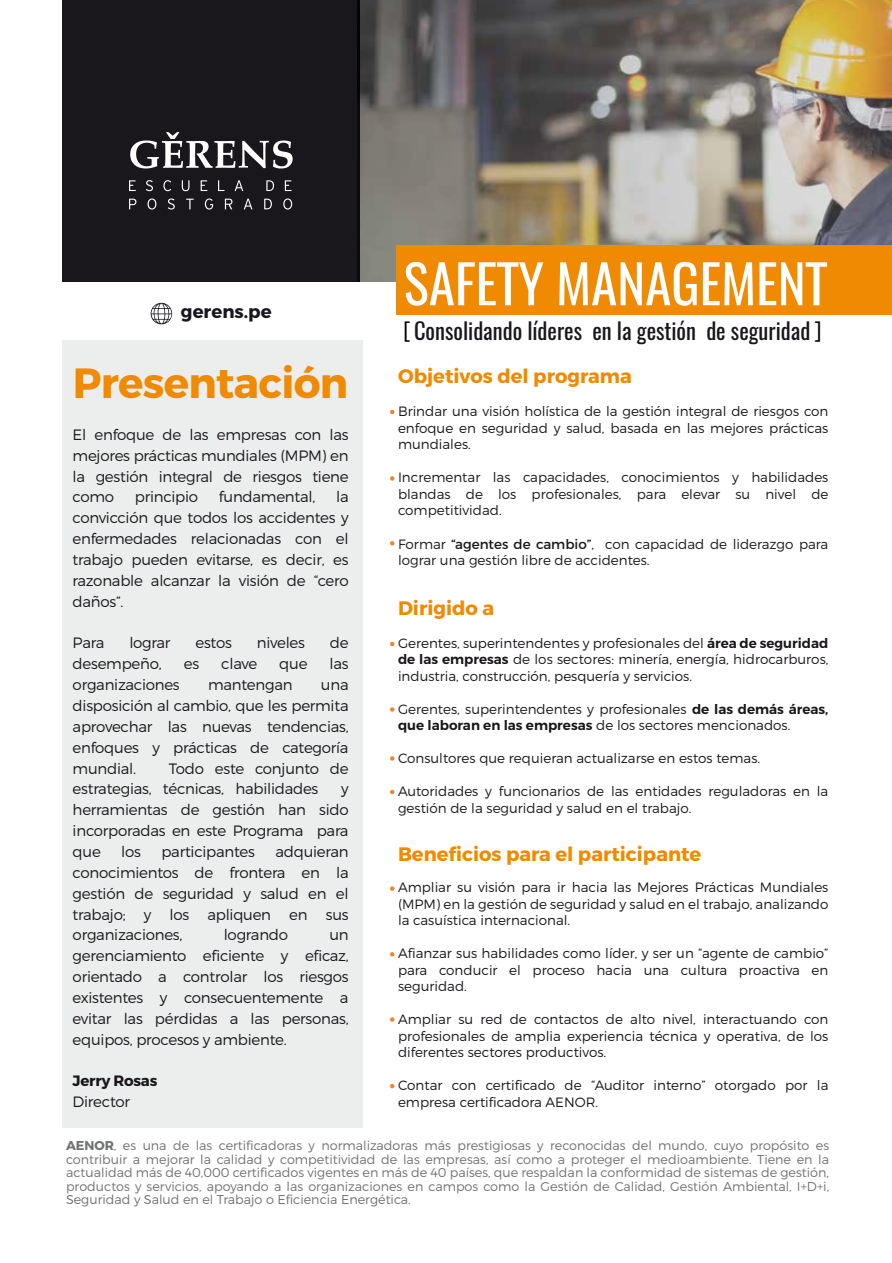
<style>
.page{position:relative;width:892px;height:1263px;background:#fff}
.page>*{position:absolute;margin:0;border:0;box-sizing:border-box;transform-origin:0 0}
.t1{font:52.95px "Oswald";color:#fff}
.t2{font:700 42.15px "Montserrat";letter-spacing:-.015em;color:#f08a00}
.t3{font:22.5px "Oswald";color:#1a171c}
.t4{font:700 19.5px "Montserrat";color:#f08a00}
.t5{font:700 18.15px "Montserrat";color:#1a171c}
.t6{font:300 15px/20.9px "Montserrat";letter-spacing:-.015em;color:#1a171c;text-align:justify}
.t7{font:700 15px "Montserrat";letter-spacing:-.015em;color:#1a171c}
.t8{font:300 13.5px/16.5px "Montserrat";color:#1a171c;text-align:justify}
.t9{font:300 12.75px/13.5px "Montserrat";color:#707172;text-align:justify}
.s1{font-family:"Interstate";font-weight:300;font-size:25.2px;color:#010101}
.s2{font-weight:400}
.s3{font-weight:600}
.s4{font-weight:700}
</style>
<div class="page">
<div style="left:62px;top:340px;width:301px;height:787px;background:#eceded"></div>
<div style="left:62px;top:0;width:298px;height:281px;background:#1a171c"></div>
<svg style="left:130px;top:132px;width:162px;height:36px"></svg>
<svg style="left:129px;top:180px;width:7px;height:11px"></svg>
<svg style="left:146px;top:180px;width:7px;height:11px"></svg>
<svg style="left:163px;top:180px;width:8px;height:11px"></svg>
<svg style="left:182px;top:180px;width:7px;height:11px"></svg>
<svg style="left:200px;top:180px;width:7px;height:11px"></svg>
<svg style="left:218px;top:180px;width:6px;height:11px"></svg>
<svg style="left:234px;top:180px;width:9px;height:11px"></svg>
<svg style="left:266px;top:180px;width:8px;height:11px"></svg>
<svg style="left:285px;top:180px;width:6px;height:11px"></svg>
<svg style="left:129px;top:199px;width:7px;height:10px"></svg>
<svg style="left:147px;top:198px;width:9px;height:11px"></svg>
<svg style="left:168px;top:198px;width:7px;height:11px"></svg>
<svg style="left:186px;top:199px;width:7px;height:10px"></svg>
<svg style="left:205px;top:198px;width:8px;height:11px"></svg>
<svg style="left:225px;top:199px;width:7px;height:10px"></svg>
<svg style="left:244px;top:199px;width:8px;height:10px"></svg>
<svg style="left:264px;top:199px;width:8px;height:10px"></svg>
<svg style="left:283px;top:198px;width:9px;height:11px"></svg>
<svg style="left:151px;top:303px;width:21px;height:21px"></svg>
<svg style="left:389px;top:410px;width:5px;height:4px"></svg>
<svg style="left:389px;top:541px;width:5px;height:4px"></svg>
<svg style="left:390px;top:642px;width:4px;height:4px"></svg>
<svg style="left:389px;top:707px;width:5px;height:4px"></svg>
<svg style="left:389px;top:756px;width:5px;height:4px"></svg>
<svg style="left:390px;top:790px;width:4px;height:4px"></svg>
<svg style="left:389px;top:886px;width:5px;height:4px"></svg>
<svg style="left:389px;top:952px;width:5px;height:4px"></svg>
<svg style="left:389px;top:1017px;width:5px;height:4px"></svg>
<svg style="left:389px;top:1084px;width:5px;height:4px"></svg>
<svg style="left:389px;top:476px;width:5px;height:4px"></svg>
<img style="left:357px;top:0;width:534px;height:281px">
<div style="left:395px;top:245px;width:496px;height:70px;background:#f08a00"></div>
<h1 class="t1" style="left:403px;top:247px;width:424px">SAFETY MANAGEMENT</h1>
<h3 class="t5" style="left:181px;top:300px;width:92px">gerens.pe</h3>
<h3 class="t3" style="left:402px;top:316px;width:409px"><span class="s1">[</span> Consolidando líderes en la gestión de seguridad</h3>
<h3 class="t4" style="left:398px;top:364px;width:235px">Objetivos del programa</h3>
<p class="t8" style="left:398px;top:403px;width:432px">Brindar una visión holística de la gestión integral de riesgos con enfoque en seguridad y salud, basada en las mejores prácticas mundiales.</p>
<p class="t8" style="left:398px;top:469px;width:432px">Incrementar las capacidades, conocimientos y habilidades blandas de los profesionales, para elevar su nivel de competitividad.</p>
<p class="t8" style="left:398px;top:535px;width:432px">Formar <span class="s2">“agentes de cambio”</span>, con capacidad de liderazgo para lograr una gestión libre de accidentes.</p>
<h3 class="t4" style="left:398px;top:595px;width:98px">Dirigido a</h3>
<p class="t8" style="left:398px;top:634px;width:432px">Gerentes, superintendentes y profesionales del <span class="s3">área de seguridad de las empresas</span> de los sectores: minería, energía, hidrocarburos, industria, construcción, pesquería y servicios.</p>
<p class="t8" style="left:398px;top:700px;width:432px">Gerentes, superintendentes y profesionales <span class="s3">de las demás áreas, que laboran en las empresas</span> de los sectores mencionados.</p>
<p class="t8" style="left:398px;top:750px;width:363px">Consultores que requieran actualizarse en estos temas.</p>
<p class="t8" style="left:398px;top:783px;width:432px">Autoridades y funcionarios de las entidades reguladoras en la gestión de la seguridad y salud en el trabajo.</p>
<h3 class="t4" style="left:398px;top:841px;width:305px">Beneficios para el participante</h3>
<p class="t8" style="left:398px;top:879px;width:432px">Ampliar su visión para ir hacia las Mejores Prácticas Mundiales (MPM) en la gestión de seguridad y salud en el trabajo, analizando la casuística internacional.</p>
<p class="t8" style="left:398px;top:945px;width:432px">Afianzar sus habilidades como líder, y ser un “agente de cambio” para conducir el proceso hacia una cultura proactiva en seguridad.</p>
<p class="t8" style="left:398px;top:1011px;width:432px">Ampliar su red de contactos de alto nivel, interactuando con profesionales de amplia experiencia técnica y operativa, de los diferentes sectores productivos.</p>
<p class="t8" style="left:398px;top:1077px;width:432px">Contar con certificado de “Auditor interno” otorgado por la empresa certificadora AENOR.</p>
<p class="t9" style="left:66px;top:1138px;width:764px"><span class="s4">AENOR</span>, es una de las certificadoras y normalizadoras más prestigiosas y reconocidas del mundo, cuyo propósito es contribuir a mejorar la calidad y competitividad de las empresas, así como a proteger el medioambiente. Tiene en la actualidad más de 40,000 certificados vigentes en más de 40 países, que respaldan la conformidad de sistemas de gestión, productos y servicios, apoyando a las organizaciones en campos como la Gestión de Calidad, Gestión Ambiental, I+D+i, Seguridad y Salud en el Trabajo o Eficiencia Energética.</p>
<h2 class="t2" style="left:73px;top:357px;width:277px">Presentación</h2>
<p class="t6" style="left:73px;top:424px;width:277px">El enfoque de las empresas con las mejores prácticas mundiales (MPM) en la gestión integral de riesgos tiene como</p>
<p class="t6" style="left:135px;top:486px;width:65px">principio</p>
<p class="t6" style="left:219px;top:486px;width:98px">fundamental,</p>
<p class="t6" style="left:73px;top:486px;width:277px;text-indent:263px">la convicción que todos los accidentes y enfermedades relacionadas con el trabajo pueden evitarse, es decir, es razonable alcanzar la visión de “cero daños”.</p>
<p class="t6" style="left:73px;top:632px;width:33px">Para</p>
<p class="t6" style="left:129px;top:632px;width:43px">lograr</p>
<p class="t6" style="left:195px;top:632px;width:38px">estos</p>
<p class="t6" style="left:257px;top:632px;width:50px">niveles</p>
<p class="t6" style="left:330px;top:632px;width:20px">de</p>
<p class="t6" style="left:73px;top:653px;width:91px">desempeño,</p>
<p class="t6" style="left:184px;top:653px;width:17px">es</p>
<p class="t6" style="left:221px;top:653px;width:37px">clave</p>
<p class="t6" style="left:279px;top:653px;width:30px">que</p>
<p class="t6" style="left:329px;top:653px;width:21px">las</p>
<p class="t6" style="left:73px;top:674px;width:109px">organizaciones</p>
<p class="t6" style="left:208px;top:674px;width:86px">mantengan</p>
<p class="t6" style="left:73px;top:674px;width:277px;text-indent:248px">una disposición al cambio, que les permita aprovechar las nuevas tendencias, enfoques y prácticas de categoría mundial.</p>
<p class="t6" style="left:73px;top:757px;width:277px;text-indent:96px">Todo este conjunto de estrategias, técnicas, habilidades</p>
<p class="t6" style="left:73px;top:778px;width:277px;text-indent:268px">y herramientas de gestión han sido incorporadas en este Programa para que</p>
<p class="t6" style="left:73px;top:841px;width:277px;text-indent:203px">adquieran conocimientos de frontera en la gestión de seguridad y salud en el trabajo; y los apliquen en sus organizaciones,</p>
<p class="t6" style="left:121px;top:841px;width:21px">los</p>
<p class="t6" style="left:161px;top:841px;width:95px">participantes</p>
<p class="t6" style="left:224px;top:924px;width:66px">logrando</p>
<p class="t6" style="left:73px;top:924px;width:277px;text-indent:257px">un gerenciamiento eficiente y eficaz, orientado a controlar los riesgos existentes y consecuentemente a evitar las pérdidas a las personas, equipos, procesos y ambiente.</p>
<p class="t7" style="left:73px;top:1071px;width:86px">Jerry Rosas</p>
<p class="t6" style="left:73px;top:1091px;width:59px">Director</p>
</div>
